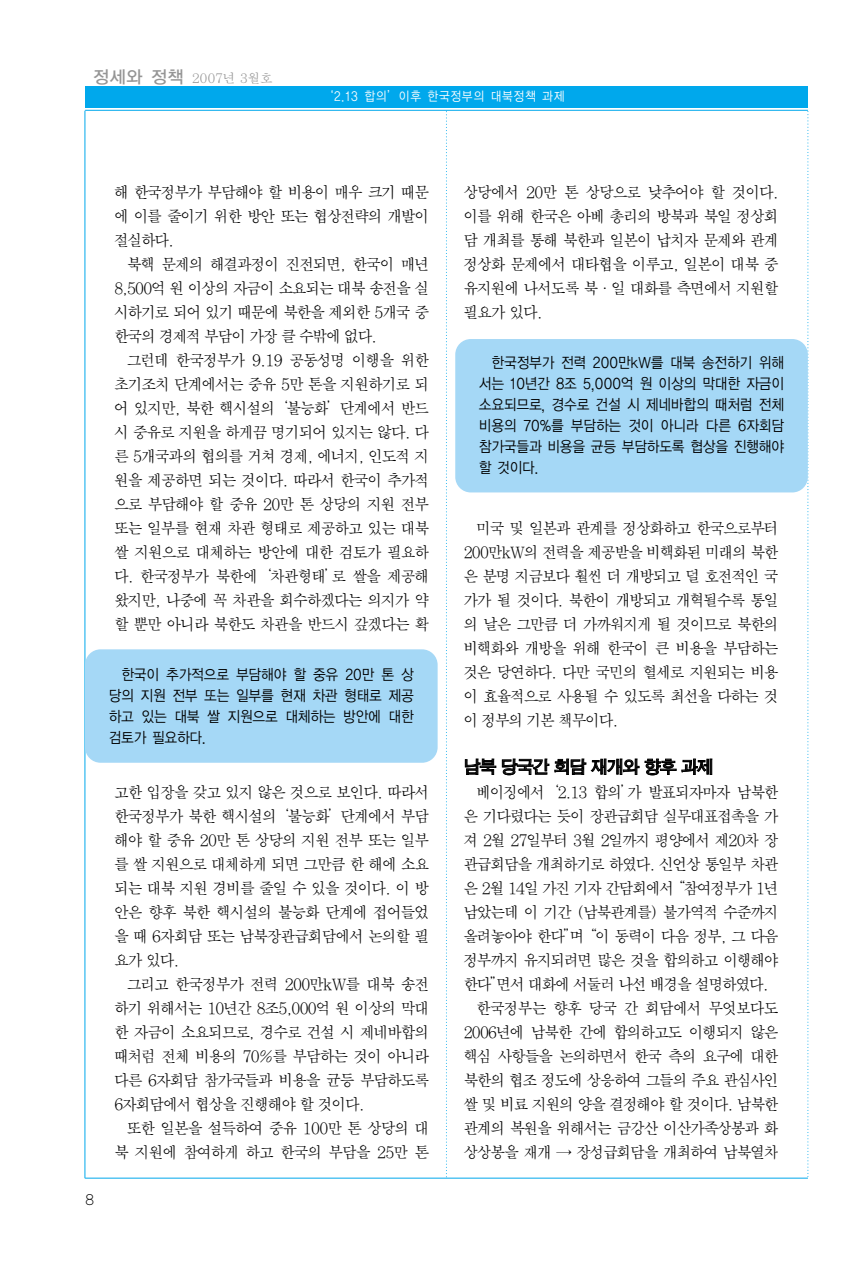
<style>
.page{position:relative;width:849px;height:1262px;background:#fff}
.page>*{position:absolute;margin:0;border:0;box-sizing:border-box;transform-origin:0 0}
.t1{font:700 17.25px "HY Go Thic";letter-spacing:-.085em;color:#000}
.t2{font:15.75px/24px "SM Amu";letter-spacing:-.095em;color:#000;text-align:justify;scale:.95 1}
.t3{font:15.75px "SM Amu";letter-spacing:-.07em;color:#000;scale:.95 1}
.t4{font:15px/21px "YGO12";letter-spacing:-.07em;color:#000;text-align:justify;scale:.9 1}
.t5{font:14.25px "YGO11";color:#000}
.t6{font:12.75px "YGO12";color:#fff;scale:.9 1}
.t7{font:12.75px "SM Amu";letter-spacing:-.03em;color:#959595}
.s1{font-family:"YGO13";font-size:17.25px}
</style>
<div class="page">
<hr style="left:85px;top:111px;width:1px;height:1067px;background:#00a8ec">
<div style="left:85px;top:86px;width:723px;height:21px;background:#00a8ec"></div>
<hr style="left:85px;top:110px;width:723px;height:1px;background:#00a8ec">
<hr style="left:85px;top:1177px;width:723px;height:1px;background:#00a8ec">
<svg style="left:446px;top:112px;width:1px;height:1066px"></svg>
<svg style="left:808px;top:111px;width:1px;height:1066px"></svg>
<div style="left:85px;top:649px;width:353px;height:113px;background:#a5d8f6;border-radius:16px"></div>
<div style="left:455px;top:339px;width:353px;height:153px;background:#a5d8f6;border-radius:16px"></div>
<p class="t7" style="left:93px;top:73px;width:182px"><span class="s1">정세와 정책</span> 2007년 3월호</p>
<p class="t6" style="left:322px;top:90px;width:271px">‘2.13 합의’이후 한국정부의 대북정책 과제</p>
<p class="t5" style="left:85px;top:1193px;width:11px">8</p>
<p class="t2" style="left:114px;top:181px;width:334px">해 한국정부가 부담해야 할 비용이 매우 크기 때문 에 이를 줄이기 위한 방안 또는 협상전략의 개발이 절실하다.</p>
<p class="t2" style="left:114px;top:253px;width:333px;text-indent:13px">북핵 문제의 해결과정이 진전되면, 한국이 매년 8,500억 원 이상의 자금이 소요되는 대북 송전을 실 시하기로 되어 있기 때문에 북한을 제외한 5개국 중 한국의 경제적 부담이 가장 클 수밖에 없다.</p>
<p class="t2" style="left:114px;top:349px;width:334px;text-indent:13px">그런데 한국정부가 9.19 공동성명 이행을 위한 초기조치 단계에서는 중유 5만 톤을 지원하기로 되 어 있지만, 북한 핵시설의‘불능화’단계에서 반드 시 중유로 지원을 하게끔 명기되어 있지는 않다. 다 른 5개국과의 협의를 거쳐 경제, 에너지, 인도적 지 원을 제공하면 되는 것이다. 따라서 한국이 추가적 으로 부담해야 할 중유 20만 톤 상당의 지원 전부 또는 일부를 현재 차관 형태로 제공하고 있는 대북 쌀 지원으로 대체하는 방안에 대한 검토가 필요하 다. 한국정부가 북한에‘차관형태’로 쌀을 제공해 왔지만, 나중에 꼭 차관을 회수하겠다는 의지가 약 할 뿐만 아니라 북한도 차관을 반드시 갚겠다는 확</p>
<p class="t4" style="left:108px;top:665px;width:342px;text-indent:13px">한국이 추가적으로 부담해야 할 중유 20만 톤 상 당의 지원 전부 또는 일부를 현재 차관 형태로 제공 하고 있는 대북 쌀 지원으로 대체하는 방안에 대한 검토가 필요하다.</p>
<p class="t2" style="left:114px;top:781px;width:334px">고한 입장을 갖고 있지 않은 것으로 보인다. 따라서 한국정부가 북한 핵시설의‘불능화’단계에서 부담 해야 할 중유 20만 톤 상당의 지원 전부 또는 일부 를 쌀 지원으로 대체하게 되면 그만큼 한 해에 소요 되는 대북 지원 경비를 줄일 수 있을 것이다. 이 방 안은 향후 북한 핵시설의 불능화 단계에 접어들었 을 때 6자회담 또는 남북장관급회담에서 논의할 필 요가 있다.</p>
<p class="t2" style="left:114px;top:973px;width:334px;text-indent:13px">그리고 한국정부가 전력 200만kW를 대북 송전 하기 위해서는 10년간 8조5,000억 원 이상의 막대 한 자금이 소요되므로, 경수로 건설 시 제네바합의 때처럼 전체 비용의 70%를 부담하는 것이 아니라 다른 6자회담 참가국들과 비용을 균등 부담하도록 6자회담에서 협상을 진행해야 할 것이다.</p>
<p class="t2" style="left:114px;top:1117px;width:333px;text-align:right">또한 일본을 설득하여 중유 100만 톤 상당의 대 북 지원에 참여하게 하고 한국의 부담을 25만 톤</p>
<p class="t2" style="left:463px;top:181px;width:334px">상당에서 20만 톤 상당으로 낮추어야 할 것이다. 이를 위해 한국은 아베 총리의 방북과 북일 정상회 담 개최를 통해 북한과 일본이 납치자 문제와 관계 정상화 문제에서 대타협을 이루고, 일본이 대북 중 유지원에 나서도록 북·일 대화를 측면에서 지원할 필요가 있다.</p>
<p class="t4" style="left:479px;top:353px;width:341px;text-indent:13px">한국정부가 전력 200만kW를 대북 송전하기 위해 서는 10년간 8조 5,000억 원 이상의 막대한 자금이 소요되므로, 경수로 건설 시 제네바합의 때처럼 전체 비용의 70%를 부담하는 것이 아니라 다른 6자회담 참가국들과 비용을 균등 부담하도록 협상을 진행해야 할 것이다.</p>
<p class="t2" style="left:463px;top:517px;width:333px;text-indent:13px">미국 및 일본과 관계를 정상화하고 한국으로부터 200만kW의 전력을 제공받을 비핵화된 미래의 북한 은 분명 지금보다 훨씬 더 개방되고 덜 호전적인 국 가가 될 것이다. 북한이 개방되고 개혁될수록 통일 의 날은 그만큼 더 가까워지게 될 것이므로 북한의 비핵화와 개방을 위해 한국이 큰 비용을 부담하는 것은 당연하다. 다만 국민의 혈세로 지원되는 비용 이 효율적으로 사용될 수 있도록 최선을 다하는 것 이 정부의 기본 책무이다.</p>
<p class="t1" style="left:464px;top:759px;width:252px">남북 당국간 회담 재개와 향후 과제</p>
<p class="t2" style="left:476px;top:781px;width:320px">베이징에서‘2.13 합의’가 발표되자마자 남북한</p>
<p class="t2" style="left:463px;top:805px;width:334px">은 기다렸다는 듯이 장관급회담 실무대표접촉을 가</p>
<p class="t2" style="left:463px;top:829px;width:333px">져 2월 27일부터 3월 2일까지 평양에서 제20차 장</p>
<p class="t2" style="left:463px;top:853px;width:333px">관급회담을 개최하기로 하였다. 신언상 통일부 차관</p>
<p class="t2" style="left:463px;top:877px;width:333px">은 2월 14일 가진 기자 간담회에서“참여정부가 1년</p>
<p class="t2" style="left:463px;top:901px;width:333px">남았는데 이 기간 (남북관계를) 불가역적 수준까지</p>
<p class="t2" style="left:463px;top:925px;width:333px">올려놓아야 한다”며“이 동력이 다음 정부, 그 다음</p>
<p class="t2" style="left:463px;top:949px;width:333px">정부까지 유지되려면 많은 것을 합의하고 이행해야</p>
<p class="t2" style="left:463px;top:973px;width:323px">한다”면서 대화에 서둘러 나선 배경을 설명하였다.</p>
<p class="t3" style="left:476px;top:1001px;width:320px">한국정부는 향후 당국 간 회담에서 무엇보다도</p>
<p class="t2" style="left:463px;top:1021px;width:333px">2006년에 남북한 간에 합의하고도 이행되지 않은</p>
<p class="t2" style="left:463px;top:1045px;width:333px">핵심 사항들을 논의하면서 한국 측의 요구에 대한</p>
<p class="t2" style="left:463px;top:1069px;width:333px">북한의 협조 정도에 상응하여 그들의 주요 관심사인</p>
<p class="t2" style="left:463px;top:1093px;width:333px">쌀 및 비료 지원의 양을 결정해야 할 것이다. 남북한</p>
<p class="t2" style="left:463px;top:1117px;width:333px">관계의 복원을 위해서는 금강산 이산가족상봉과 화</p>
<p class="t2" style="left:463px;top:1141px;width:333px">상상봉을 재개 → 장성급회담을 개최하여 남북열차</p>
</div>
